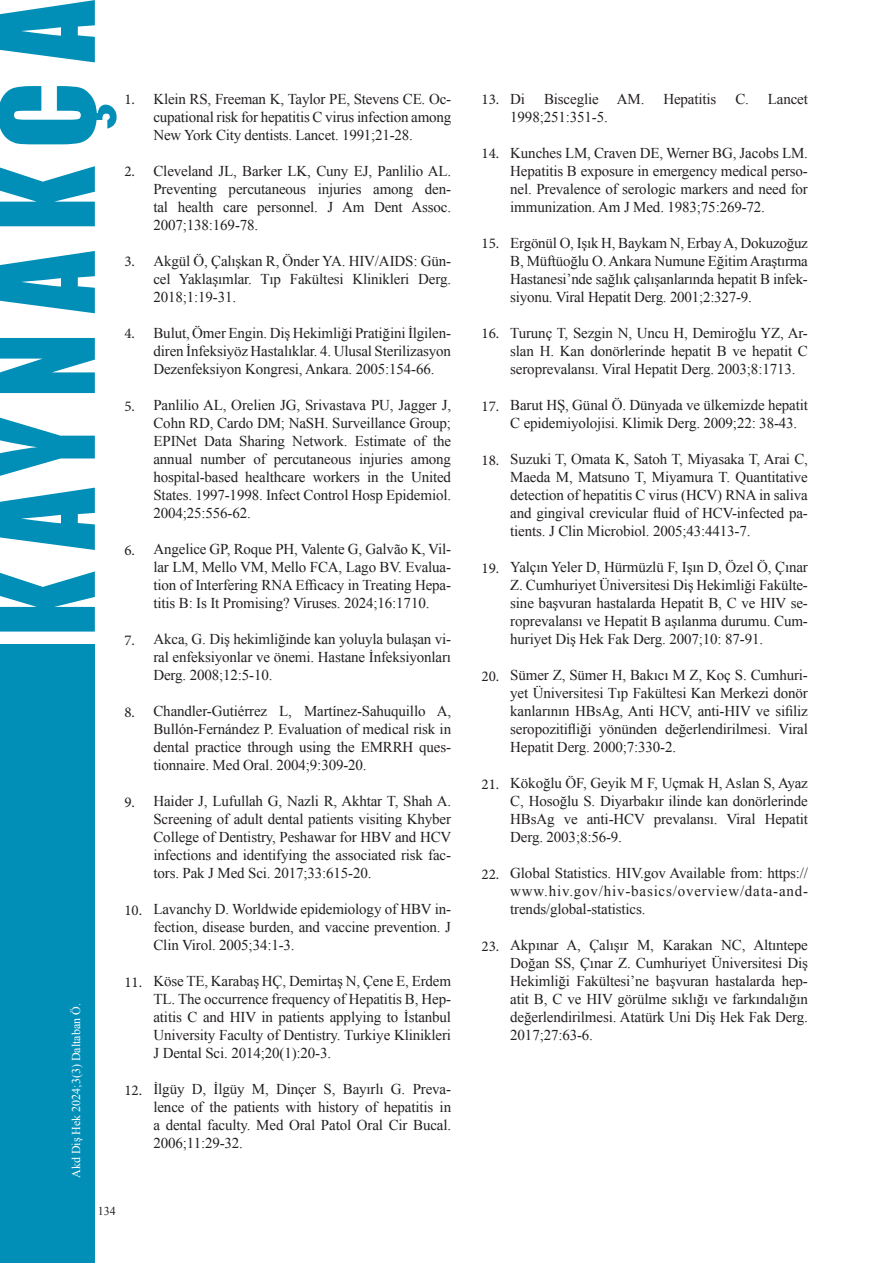
<style>
.page{position:relative;width:893px;height:1263px;background:#fff}
.page>*{position:absolute;margin:0;border:0;box-sizing:border-box;transform-origin:0 0}
.t1{font:120px "Impact";letter-spacing:.16em;color:#018fb8}
.t2{font:15px/18px "Times New Roman";letter-spacing:-.01em;color:#231f20;text-align:justify}
.t3{font:15px "Minion Pro";color:#231f20}
.t4{font:12px "Times New Roman";color:#fff}
.t5{font:12px "Times New Roman";color:#231f20}
</style>
<div class="page">
<div style="left:0;top:644px;width:95px;height:619px;background:#018fb8"></div>
<h1 class="t1" style="left:-45px;top:636px;width:638px;rotate:-90deg">KAYNAKÇA</h1>
<p class="t3" style="left:124px;top:90px;width:12px">1.</p>
<p class="t3" style="left:124px;top:162px;width:12px">2.</p>
<p class="t3" style="left:124px;top:252px;width:12px">3.</p>
<p class="t3" style="left:124px;top:324px;width:12px">4.</p>
<p class="t3" style="left:124px;top:396px;width:12px">5.</p>
<p class="t3" style="left:124px;top:540px;width:12px">6.</p>
<p class="t3" style="left:124px;top:630px;width:12px">7.</p>
<p class="t3" style="left:124px;top:702px;width:12px">8.</p>
<p class="t3" style="left:124px;top:792px;width:12px">9.</p>
<p class="t3" style="left:124px;top:900px;width:19px">10.</p>
<p class="t4" style="left:68px;top:1178px;width:176px;rotate:-90deg">Akd Diş Hek 2024;3(3) Daltaban Ö.</p>
<p class="t3" style="left:124px;top:972px;width:19px">11.</p>
<p class="t3" style="left:124px;top:1080px;width:19px">12.</p>
<p class="t5" style="left:98px;top:1203px;width:19px">134</p>
<p class="t2" style="left:153px;top:90px;width:299px">Klein RS, Freeman K, Taylor PE, Stevens CE. Oc&shy;cupational risk for hepatitis C virus infection among New York City dentists. Lancet. 1991;21-28.</p>
<p class="t2" style="left:153px;top:162px;width:299px">Cleveland JL, Barker LK, Cuny EJ, Panlilio AL.<br>Preventing percutaneous injuries among den&shy;tal health care personnel. J Am Dent Assoc.<br>2007;138:169-78.</p>
<p class="t2" style="left:153px;top:252px;width:299px">Akgül Ö, Çalışkan R, Önder YA. HIV/AIDS: Gün&shy;cel Yaklaşımlar. Tıp Fakültesi Klinikleri Derg.<br>2018;1:19-31.</p>
<p class="t2" style="left:153px;top:324px;width:299px">Bulut, Ömer Engin. Diş Hekimliği Pratiğini İlgilen&shy;diren İnfeksiyöz Hastalıklar. 4. Ulusal Sterilizasyon Dezenfeksiyon Kongresi, Ankara. 2005:154-66.</p>
<p class="t2" style="left:153px;top:396px;width:299px">Panlilio AL, Orelien JG, Srivastava PU, Jagger J, Cohn RD, Cardo DM; NaSH. Surveillance Group; EPINet Data Sharing Network. Estimate of the annual number of percutaneous injuries among hospital-based healthcare workers in the United States. 1997-1998. Infect Control Hosp Epidemiol.<br>2004;25:556-62.</p>
<p class="t2" style="left:153px;top:540px;width:299px">Angelice GP, Roque PH, Valente G, Galvão K, Vil&shy;lar LM, Mello VM, Mello FCA, Lago BV. Evalua&shy;tion of Interfering RNA Efficacy in Treating Hepa&shy;titis B: Is It Promising? Viruses. 2024;16:1710.</p>
<p class="t2" style="left:153px;top:630px;width:299px">Akca, G. Diş hekimliğinde kan yoluyla bulaşan vi&shy;ral enfeksiyonlar ve önemi. Hastane İnfeksiyonları Derg. 2008;12:5-10.</p>
<p class="t2" style="left:153px;top:702px;width:299px">Chandler-Gutiérrez L, Martínez-Sahuquillo A, Bullón-Fernández P. Evaluation of medical risk in dental practice through using the EMRRH ques&shy;tionnaire. Med Oral. 2004;9:309-20.</p>
<p class="t2" style="left:153px;top:792px;width:299px">Haider J, Lufullah G, Nazli R, Akhtar T, Shah A.<br>Screening of adult dental patients visiting Khyber College of Dentistry, Peshawar for HBV and HCV infections and identifying the associated risk fac&shy;tors. Pak J Med Sci. 2017;33:615-20.</p>
<p class="t2" style="left:153px;top:900px;width:299px">Lavanchy D. Worldwide epidemiology of HBV in&shy;fection, disease burden, and vaccine prevention. J Clin Virol. 2005;34:1-3.</p>
<p class="t2" style="left:153px;top:972px;width:299px">Köse TE, Karabaş HÇ, Demirtaş N, Çene E, Erdem TL. The occurrence frequency of Hepatitis B, Hep&shy;atitis C and HIV in patients applying to İstanbul University Faculty of Dentistry. Turkiye Klinikleri J Dental Sci. 2014;20(1):20-3.</p>
<p class="t2" style="left:153px;top:1080px;width:299px">İlgüy D, İlgüy M, Dinçer S, Bayırlı G. Preva&shy;lence of the patients with history of hepatitis in a dental faculty. Med Oral Patol Oral Cir Bucal.<br>2006;11:29-32.</p>
<p class="t3" style="left:481px;top:90px;width:19px">13.</p>
<p class="t3" style="left:481px;top:144px;width:19px">14.</p>
<p class="t3" style="left:481px;top:234px;width:19px">15.</p>
<p class="t3" style="left:481px;top:324px;width:19px">16.</p>
<p class="t3" style="left:481px;top:396px;width:19px">17.</p>
<p class="t3" style="left:481px;top:450px;width:19px">18.</p>
<p class="t3" style="left:481px;top:558px;width:19px">19.</p>
<p class="t3" style="left:481px;top:666px;width:19px">20.</p>
<p class="t3" style="left:481px;top:774px;width:19px">21.</p>
<p class="t3" style="left:481px;top:864px;width:19px">22.</p>
<p class="t3" style="left:481px;top:936px;width:19px">23.</p>
<p class="t2" style="left:510px;top:90px;width:16px">Di</p>
<p class="t2" style="left:544px;top:90px;width:102px">Bisceglie AM.</p>
<p class="t2" style="left:663px;top:90px;width:54px">Hepatitis</p>
<p class="t2" style="left:735px;top:90px;width:74px">C. Lancet</p>
<p class="t2" style="left:510px;top:108px;width:99px">1998;251:351-5.</p>
<p class="t2" style="left:510px;top:144px;width:299px">Kunches LM, Craven DE, Werner BG, Jacobs LM.<br>Hepatitis B exposure in emergency medical perso&shy;nel. Prevalence of serologic markers and need for immunization. Am J Med. 1983;75:269-72.</p>
<p class="t2" style="left:510px;top:234px;width:299px">Ergönül O, Işık H, Baykam N, Erbay A, Dokuzoğuz B, Müftüoğlu O. Ankara Numune Eğitim Araştırma Hastanesi’nde sağlık çalışanlarında hepatit B infek&shy;siyonu. Viral Hepatit Derg. 2001;2:327-9.</p>
<p class="t2" style="left:510px;top:324px;width:299px">Turunç T, Sezgin N, Uncu H, Demiroğlu YZ, Ar&shy;slan H. Kan donörlerinde hepatit B ve hepatit C seroprevalansı. Viral Hepatit Derg. 2003;8:1713.</p>
<p class="t2" style="left:510px;top:396px;width:299px">Barut HŞ, Günal Ö. Dünyada ve ülkemizde hepatit<br>C epidemiyolojisi. Klimik Derg. 2009;22: 38-43.</p>
<p class="t2" style="left:510px;top:450px;width:299px">Suzuki T, Omata K, Satoh T, Miyasaka T, Arai C, Maeda M, Matsuno T, Miyamura T. Quantitative detection of hepatitis C virus (HCV) RNA in saliva and gingival crevicular fluid of HCV-infected pa&shy;tients. J Clin Microbiol. 2005;43:4413-7.</p>
<p class="t2" style="left:510px;top:558px;width:299px">Yalçın Yeler D, Hürmüzlü F, Işın D, Özel Ö, Çınar Z. Cumhuriyet Üniversitesi Diş Hekimliği Fakülte&shy;sine başvuran hastalarda Hepatit B, C ve HIV se&shy;roprevalansı ve Hepatit B aşılanma durumu. Cum&shy;huriyet Diş Hek Fak Derg. 2007;10: 87-91.</p>
<p class="t2" style="left:510px;top:666px;width:299px">Sümer Z, Sümer H, Bakıcı M Z, Koç S. Cumhuri&shy;yet Üniversitesi Tıp Fakültesi Kan Merkezi donör kanlarının HBsAg, Anti HCV, anti-HIV ve sifiliz seropozitifliği yönünden değerlendirilmesi. Viral Hepatit Derg. 2000;7:330-2.</p>
<p class="t2" style="left:510px;top:774px;width:299px">Kökoğlu ÖF, Geyik M F, Uçmak H, Aslan S, Ayaz C, Hosoğlu S. Diyarbakır ilinde kan donörlerinde HBsAg ve anti-HCV prevalansı. Viral Hepatit Derg. 2003;8:56-9.</p>
<p class="t2" style="left:510px;top:864px;width:299px">Global Statistics. HIV.gov Available from: https:// www.hiv.gov/hiv-basics/overview/data-and&shy;trends/global-statistics.</p>
<p class="t2" style="left:510px;top:936px;width:299px">Akpınar A, Çalışır M, Karakan NC, Altıntepe Doğan SS, Çınar Z. Cumhuriyet Üniversitesi Diş Hekimliği Fakültesi’ne başvuran hastalarda hep&shy;atit B, C ve HIV görülme sıklığı ve farkındalığın değerlendirilmesi. Atatürk Uni Diş Hek Fak Derg.<br>2017;27:63-6.</p>
</div>
